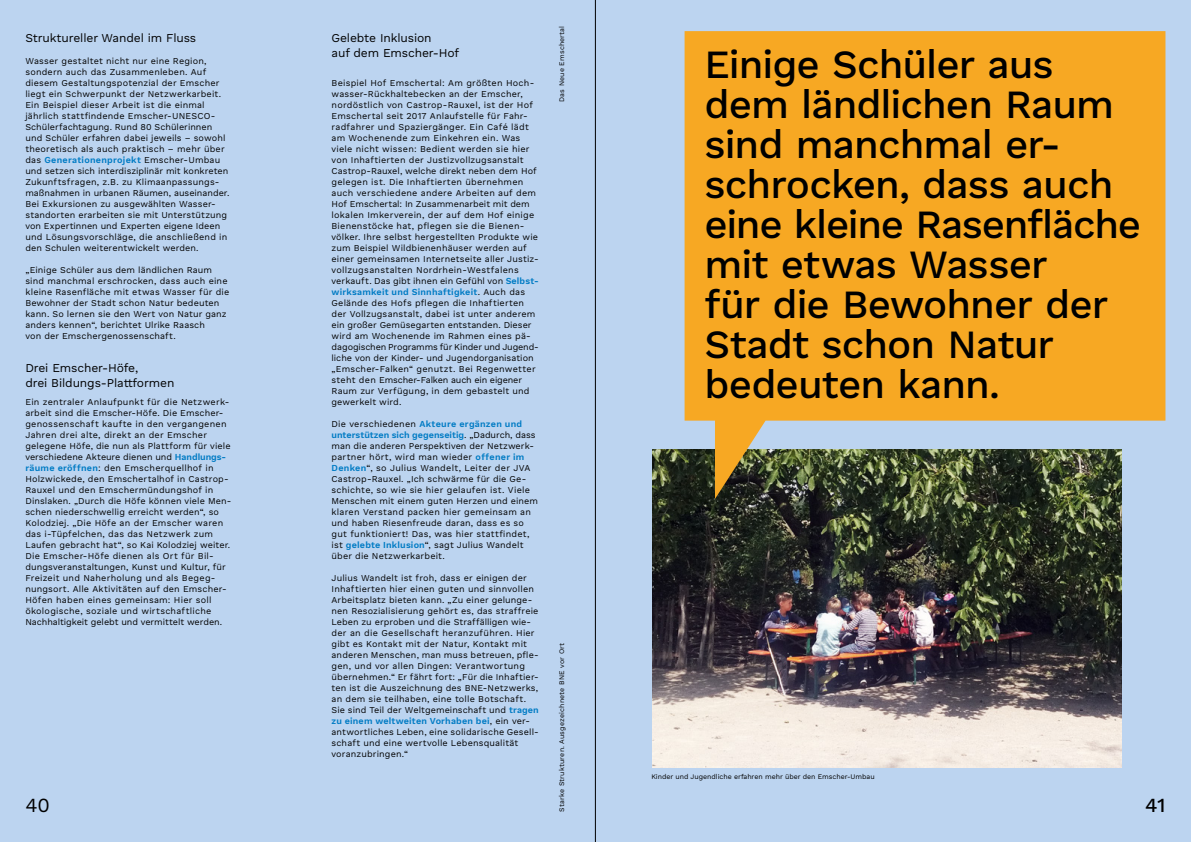
<style>
.page{position:relative;width:1191px;height:842px;background:#bcd4f0}
.page>*{position:absolute;margin:0;border:0;box-sizing:border-box;transform-origin:0 0}
.H1__Work_Sans{font:500 40px/40px "Work Sans DUK";letter-spacing:-.025em;color:#000}
.t1{font:20px "Work Sans DUK";color:#000}
.t2{font:500 20px "Work Sans DUK";color:#000}
.Work_Sans_9_1{font:12px/15px "Work Sans DUK";letter-spacing:-.01em;color:#000}
.Work_Sans_12{font:12px/15px "Work Sans DUK";letter-spacing:-.01em;color:#000}
.Work_Sans_9_1-2{font:9px/11px "Work Sans DUK";letter-spacing:.015em;color:#000}
.Bildbeschreibung__7{font:7px "Work Sans DUK";letter-spacing:-.005em;color:#000}
.Bildbeschreibung__7-2{font:7px "Work Sans DUK";letter-spacing:.02em;color:#000}
.Work_Sans_7_8{font:7px "Work Sans DUK";letter-spacing:.02em;color:#000}
.s1{font-weight:600;color:#007bc4}
</style>
<div class="page">
<img style="left:652px;top:449px;width:469px;height:319px">
<svg style="left:684px;top:31px;width:481px;height:468px;fill:#f7a823"></svg>
<hr style="left:595px;top:0;width:1px;height:842px;background:#000">
<p class="Work_Sans_9_1" style="left:25px;top:31px;width:172px">Struktureller Wandel im Fluss</p>
<p class="Work_Sans_9_1-2" style="left:25px;top:56px;width:205px">Wasser gestaltet nicht nur eine Region, sondern auch das Zusammenleben. Auf diesem Gestaltungspotenzial der Emscher liegt ein Schwerpunkt der Netzwerkarbeit.<br>Ein Beispiel dieser Arbeit ist die einmal jährlich stattfindende Emscher-UNESCO-Schülerfachtagung. Rund 80 Schülerinnen und Schüler erfahren dabei jeweils – sowohl theoretisch als auch praktisch – mehr über das <span class="s1">Generationenprojekt</span> Emscher-Umbau und setzen sich interdisziplinär mit konkreten Zukunftsfragen, z.B. zu Klimaanpassungs&shy;maßnahmen in urbanen Räumen, auseinander.<br>Bei Exkursionen zu ausgewählten Wasser&shy;standorten erarbeiten sie mit Unterstützung von Expertinnen und Experten eigene Ideen und Lösungsvorschläge, die anschließend in den Schulen weiterentwickelt werden.</p>
<p class="Work_Sans_9_1-2" style="left:25px;top:265px;width:205px">„Einige Schüler aus dem ländlichen Raum sind manchmal erschrocken, dass auch eine kleine Rasenfläche mit etwas Wasser für die Bewohner der Stadt schon Natur bedeuten kann. So lernen sie den Wert von Natur ganz anders kennen“, berichtet Ulrike Raasch<br>von der Emschergenossenschaft.</p>
<p class="Work_Sans_12" style="left:25px;top:361px;width:151px">Drei Emscher-Höfe,<br>drei Bildungs-Plattformen</p>
<p class="Work_Sans_9_1-2" style="left:25px;top:397px;width:208px">Ein zentraler Anlaufpunkt für die Netzwerk&shy;arbeit sind die Emscher-Höfe. Die Emscher&shy;genossenschaft kaufte in den vergangenen Jahren drei alte, direkt an der Emscher gelegene Höfe, die nun als Plattform für viele verschiedene Akteure dienen und <span class="s1">Handlungs&shy;räume eröffnen</span>: den Emscherquellhof in Holzwickede, den Emschertalhof in Castrop-Rauxel und den Emschermündungshof in Dinslaken. „Durch die Höfe können viele Men&shy;schen niederschwellig erreicht werden“, so Kolodziej. „Die Höfe an der Emscher waren das i-Tüpfelchen, das das Netzwerk zum Laufen gebracht hat“, so Kai Kolodziej weiter.<br>Die Emscher-Höfe dienen als Ort für Bil&shy;dungsveranstaltungen, Kunst und Kultur, für Freizeit und Naherholung und als Begeg&shy;nungsort. Alle Aktivitäten auf den Emscher-Höfen haben eines gemeinsam: Hier soll ökologische, soziale und wirtschaftliche Nachhaltigkeit gelebt und vermittelt werden.</p>
<h2 class="t1" style="left:26px;top:794px;width:26px">40</h2>
<p class="Work_Sans_9_1" style="left:331px;top:31px;width:129px">Gelebte Inklusion<br>auf dem Emscher-Hof</p>
<p class="Work_Sans_9_1-2" style="left:331px;top:78px;width:209px">Beispiel Hof Emschertal: Am größten Hoch&shy;wasser-Rückhaltebecken an der Emscher, nordöstlich von Castrop-Rauxel, ist der Hof Emschertal seit 2017 Anlaufstelle für Fahr&shy;radfahrer und Spaziergänger. Ein Café lädt am Wochenende zum Einkehren ein. Was viele nicht wissen: Bedient werden sie hier von Inhaftierten der Justizvollzugsanstalt Castrop-Rauxel, welche direkt neben dem Hof gelegen ist. Die Inhaftierten übernehmen auch verschiedene andere Arbeiten auf dem Hof Emschertal: In Zusammenarbeit mit dem lokalen Imkerverein, der auf dem Hof einige Bienenstöcke hat, pflegen sie die Bienen&shy;völker. Ihre selbst hergestellten Produkte wie zum Beispiel Wildbienenhäuser werden auf einer gemeinsamen Internetseite aller Justiz&shy;vollzugsanstalten Nordrhein-Westfalens verkauft. Das gibt ihnen ein Gefühl von <span class="s1">Selbst&shy;wirksamkeit und Sinnhaftigkeit</span>. Auch das Gelände des Hofs pflegen die Inhaftierten der Vollzugsanstalt, dabei ist unter anderem ein großer Gemüsegarten entstanden. Dieser wird am Wochenende im Rahmen eines pä&shy;dagogischen Programms für Kinder und Jugend&shy;liche von der Kinder- und Jugendorganisation „Emscher-Falken“ genutzt. Bei Regenwetter steht den Emscher-Falken auch ein eigener Raum zur Verfügung, in dem gebastelt und gewerkelt wird.</p>
<p class="Work_Sans_9_1-2" style="left:331px;top:419px;width:208px">Die verschiedenen <span class="s1">Akteure ergänzen und unterstützen sich gegenseitig</span>. „Dadurch, dass man die anderen Perspektiven der Netzwerk&shy;partner hört, wird man wieder <span class="s1">offener im Denken</span>“, so Julius Wandelt, Leiter der JVA Castrop-Rauxel. „Ich schwärme für die Ge&shy;schichte, so wie sie hier gelaufen ist. Viele Menschen mit einem guten Herzen und einem klaren Verstand packen hier gemeinsam an und haben Riesenfreude daran, dass es so gut funktioniert! Das, was hier stattfindet, ist <span class="s1">gelebte Inklusion</span>“, sagt Julius Wandelt über die Netzwerkarbeit.</p>
<p class="Work_Sans_9_1-2" style="left:331px;top:573px;width:209px">Julius Wandelt ist froh, dass er einigen der Inhaftierten hier einen guten und sinnvollen Arbeitsplatz bieten kann. „Zu einer gelunge&shy;nen Resozialisierung gehört es, das straffreie Leben zu erproben und die Straffälligen wie&shy;der an die Gesellschaft heranzuführen. Hier gibt es Kontakt mit der Natur, Kontakt mit anderen Menschen, man muss betreuen, pfle&shy;gen, und vor allen Dingen: Verantwortung übernehmen.“ Er fährt fort: „Für die Inhaftier&shy;ten ist die Auszeichnung des BNE-Netzwerks, an dem sie teilhaben, eine tolle Botschaft.<br>Sie sind Teil der Weltgemeinschaft und <span class="s1">tragen zu einem weltweiten Vorhaben bei</span>, ein ver&shy;antwortliches Leben, eine solidarische Gesell&shy;schaft und eine wertvolle Lebensqualität voranzubringen.“</p>
<p class="Work_Sans_7_8" style="left:557px;top:102px;width:77px;rotate:-90deg">Das Neue Emschertal</p>
<p class="Bildbeschreibung__7-2" style="left:557px;top:812px;width:170px;rotate:-90deg">Starke Strukturen. Ausgezeichnete BNE vor Ort</p>
<p class="H1__Work_Sans" style="left:704px;top:46px;width:438px">Einige Schüler aus dem ländlichen Raum sind manchmal er&shy;schrocken, dass auch eine kleine Rasenfläche mit etwas Wasser<br>für die Bewohner der<br>Stadt schon Natur bedeuten kann.</p>
<p class="Bildbeschreibung__7" style="left:651px;top:773px;width:225px">Kinder und Jugendliche erfahren mehr über den Emscher-Umbau</p>
<h2 class="t2" style="left:1145px;top:794px;width:22px">41</h2>
</div>
